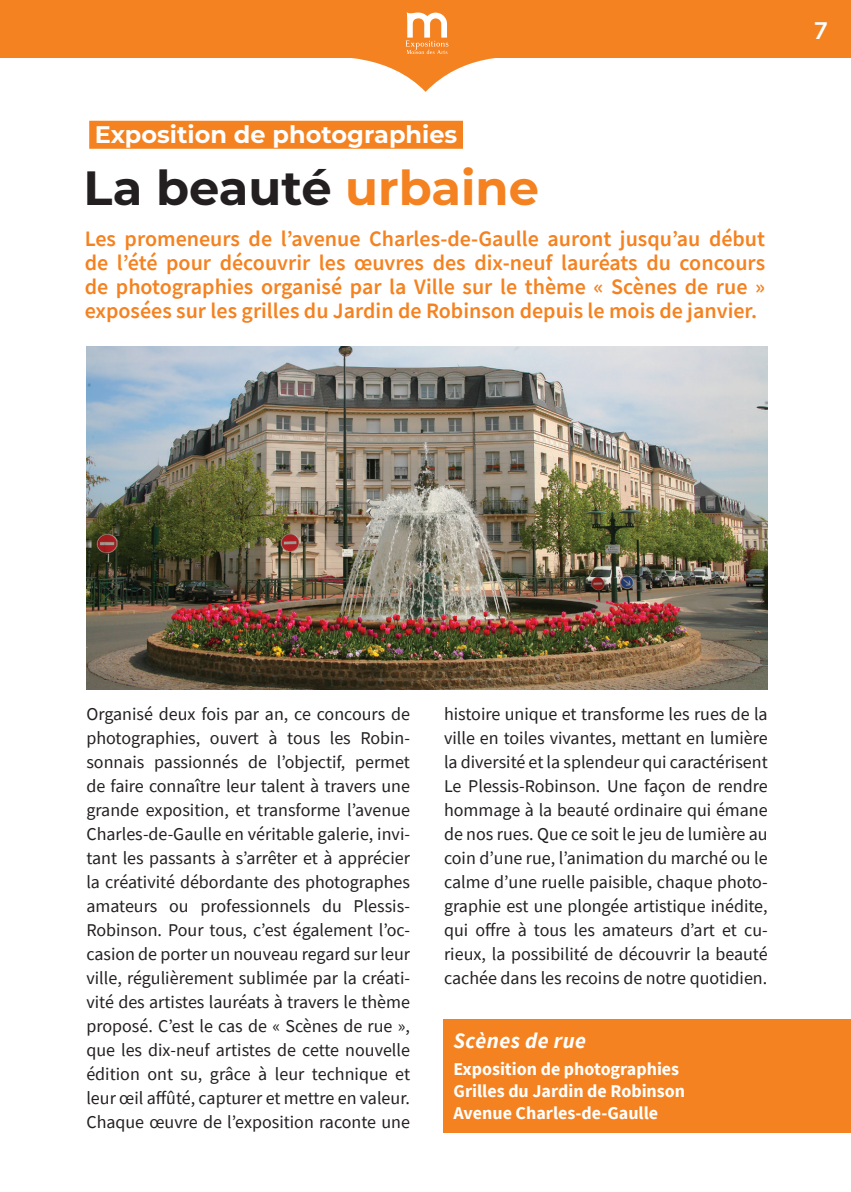
<style>
.page{position:relative;width:851px;height:1192px;background:#fff}
.page>*{position:absolute;margin:0;border:0;box-sizing:border-box;transform-origin:0 0}
.t1{font:700 48px "Montserrat";color:#231f20}
.t2{font:700 24px "Montserrat";color:#fff}
.t3{font:500 24px "Gotham";color:#fff}
.t4{font:600 22px/24px "Source Sans Pro";color:#f58220;text-align:justify}
.t5{font:italic 700 22px "Source Sans Pro";letter-spacing:.02em;color:#fff}
.t6{font:18px/24px "Source Sans Pro";color:#231f20;text-align:justify}
.t7{font:700 18px/22px "Source Sans Pro";color:#fff}
.s1{color:#f58220}
</style>
<div class="page">
<div style="left:0;top:0;width:851px;height:58px;background:#f58220"></div>
<svg style="left:352px;top:12px;width:143px;height:80px"></svg>
<div style="left:89px;top:121px;width:374px;height:28px;background:#f58220"></div>
<div style="left:443px;top:1019px;width:408px;height:113px;background:#f58220"></div>
<img style="left:87px;top:346px;width:681px;height:343px">
<h2 class="t2" style="left:95px;top:118px;width:364px">Exposition de photographies</h2>
<h1 class="t1" style="left:84px;top:153px;width:457px">La beauté <span class="s1">urbaine</span></h1>
<p class="t4" style="left:85px;top:226px;width:682px">Les promeneurs de l’avenue Charles-de-Gaulle auront jusqu’au début de l’été pour découvrir les œuvres des dix-neuf lauréats du concours de photographies organisé par la Ville sur le thème « Scènes de rue » exposées sur les grilles du Jardin de Robinson depuis le mois de janvier.</p>
<h2 class="t3" style="left:813px;top:15px;width:16px">7</h2>
<p class="t6" style="left:86px;top:702px;width:325px">Organisé deux fois par an, ce concours de photographies, ouvert à tous les Robin&shy;sonnais passionnés de l’objectif, permet de faire connaître leur talent à travers une grande exposition, et transforme l’avenue Charles-de-Gaulle en véritable galerie, invi&shy;tant les passants à s’arrêter et à apprécier la créativité débordante des photographes amateurs ou professionnels du Plessis-Robinson. Pour tous, c’est également l’oc&shy;casion de porter un nouveau regard sur leur ville, régulièrement sublimée par la créati&shy;vité des artistes lauréats à travers le thème proposé. C’est le cas de « Scènes de rue », que les dix-neuf artistes de cette nouvelle édition ont su, grâce à leur technique et leur œil affûté, capturer et mettre en valeur.<br>Chaque œuvre de l’exposition raconte une</p>
<p class="t6" style="left:444px;top:702px;width:325px">histoire unique et transforme les rues de la ville en toiles vivantes, mettant en lumière la diversité et la splendeur qui caractérisent Le Plessis-Robinson. Une façon de rendre hommage à la beauté ordinaire qui émane de nos rues. Que ce soit le jeu de lumière au coin d’une rue, l’animation du marché ou le calme d’une ruelle paisible, chaque photo&shy;graphie est une plongée artistique inédite, qui offre à tous les amateurs d’art et cu&shy;rieux, la possibilité de découvrir la beauté cachée dans les recoins de notre quotidien.</p>
<p class="t5" style="left:453px;top:1026px;width:134px">Scènes de rue</p>
<p class="t7" style="left:453px;top:1057px;width:233px">Exposition de photographies<br>Grilles du Jardin de Robinson<br>Avenue Charles-de-Gaulle</p>
</div>
